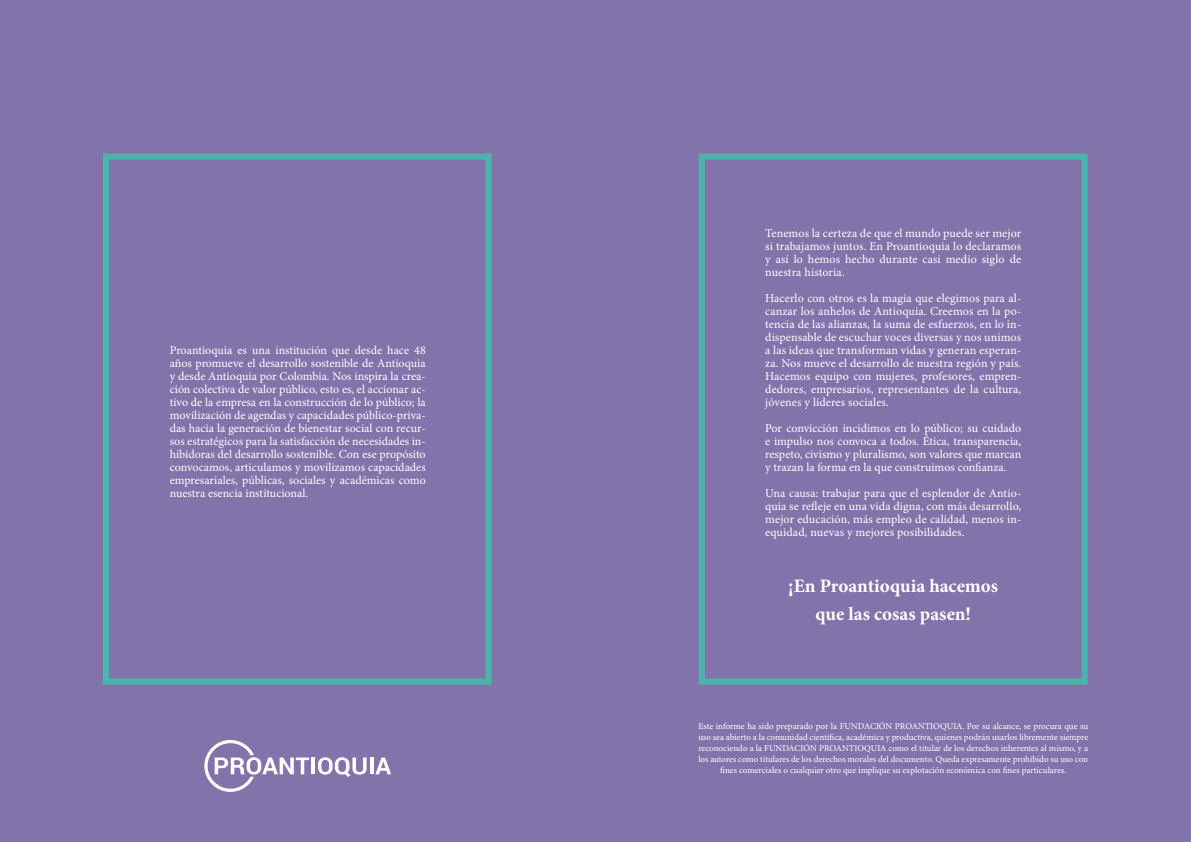
<style>
.page{position:relative;width:1191px;height:842px;background:#8273ab}
.page>*{position:absolute;margin:0;border:0;box-sizing:border-box;transform-origin:0 0}
.t1{font:700 19px/27.8px "Minion Pro";color:#fff;text-align:center}
.t2{font:12px/13px "Minion Pro";letter-spacing:.005em;color:#fff;text-align:justify}
.t3{font:9px/11px "Minion Pro";color:#fff;text-align:center}
</style>
<div class="page">
<div style="left:699px;top:154px;width:388px;height:531px;border:6px solid #4ab5ad"></div>
<div style="left:103px;top:154px;width:388px;height:531px;border:6px solid #4ab5ad"></div>
<hr style="left:311px;top:757px;width:4px;height:17px;background:#fff">
<svg style="left:318px;top:757px;width:48px;height:20px"></svg>
<hr style="left:370px;top:757px;width:3px;height:17px;background:#fff">
<svg style="left:375px;top:757px;width:16px;height:17px"></svg>
<svg style="left:204px;top:740px;width:105px;height:52px"></svg>
<p class="t2" style="left:170px;top:344px;width:258px">Proantioquia es una institución que desde hace 48 años promueve el desarrollo sostenible de Antioquia y desde Antioquia por Colombia. Nos inspira la crea&shy;ción colectiva de valor público, esto es, el accionar ac&shy;tivo de la empresa en la construcción de lo público; la movilización de agendas y capacidades público-priva&shy;das hacia la generación de bienestar social con recur&shy;sos estratégicos para la satisfacción de necesidades in&shy;hibidoras del desarrollo sostenible. Con ese propósito convocamos, articulamos y movilizamos capacidades empresariales, públicas, sociales y académicas como nuestra esencia institucional.</p>
<p class="t2" style="left:765px;top:227px;width:258px">Tenemos la certeza de que el mundo puede ser mejor si trabajamos juntos. En Proantioquia lo declaramos y así lo hemos hecho durante casi medio siglo de nuestra historia.</p>
<p class="t2" style="left:765px;top:292px;width:257px">Hacerlo con otros es la magia que elegimos para al&shy;canzar los anhelos de Antioquia. Creemos en la po&shy;tencia de las alianzas, la suma de esfuerzos, en lo in&shy;dispensable de escuchar voces diversas y nos unimos a las ideas que transforman vidas y generan esperan&shy;za. Nos mueve el desarrollo de nuestra región y país.<br>Hacemos equipo con mujeres, profesores, empren&shy;dedores, empresarios, representantes de la cultura, jóvenes y líderes sociales.</p>
<p class="t2" style="left:765px;top:422px;width:257px">Por convicción incidimos en lo público; su cuidado e impulso nos convoca a todos. Ética, transparencia, respeto, civismo y pluralismo, son valores que marcan y trazan la forma en la que construimos confianza.</p>
<p class="t2" style="left:765px;top:487px;width:257px">Una causa: trabajar para que el esplendor de Antio&shy;quia se refleje en una vida digna, con más desarrollo, mejor educación, más empleo de calidad, menos in&shy;equidad, nuevas y mejores posibilidades.</p>
<h1 class="t1" style="left:788px;top:571px;width:211px">¡En Proantioquia hacemos que las cosas pasen!</h1>
<p class="t3" style="left:698px;top:720px;width:391px">Este informe ha sido preparado por la FUNDACIÓN PROANTIOQUIA. Por su alcance, se procura que su uso sea abierto a la comunidad científica, académica y productiva, quienes podrán usarlos libremente siempre reconociendo a la FUNDACIÓN PROANTIOQUIA como el titular de los derechos inherentes al mismo, y a los autores como titulares de los derechos morales del documento. Queda expresamente prohibido su uso con fines comerciales o cualquier otro que implique su explotación económica con fines particulares.</p>
</div>
